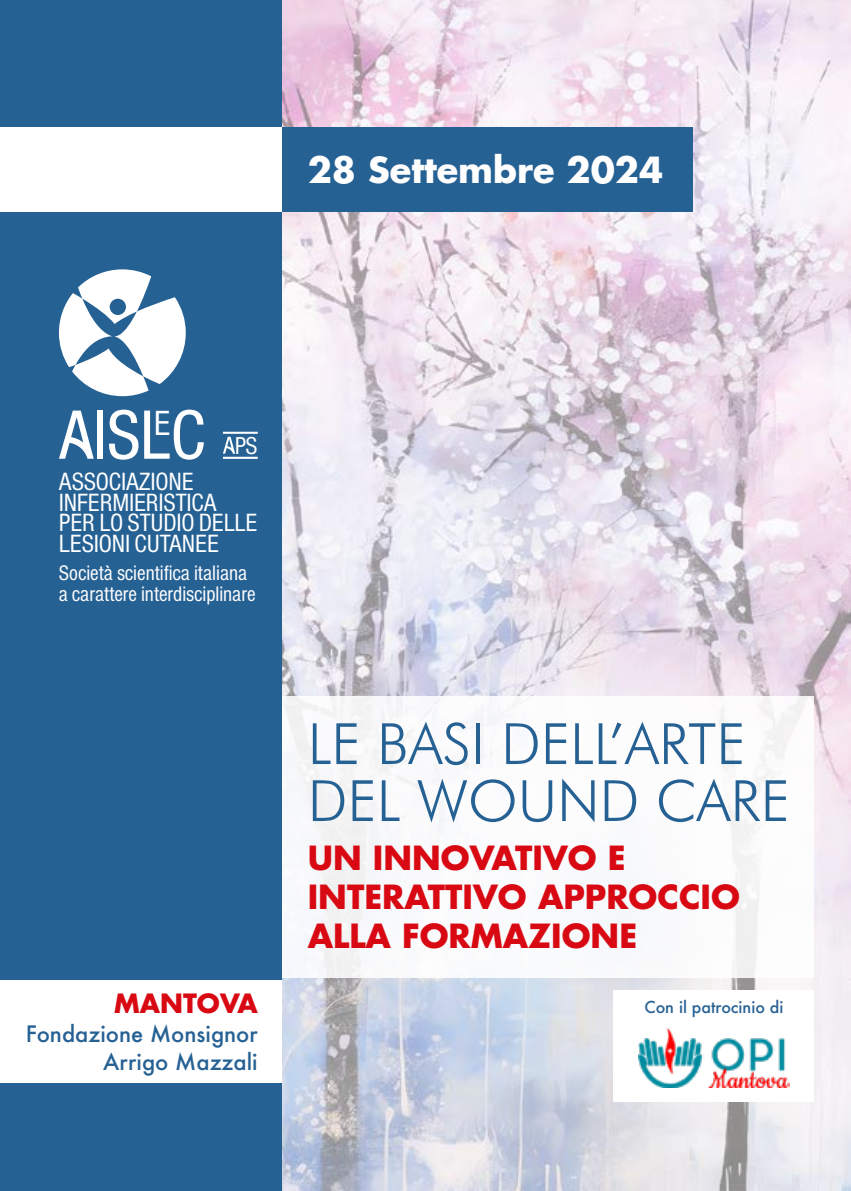
<style>
.page{position:relative;width:851px;height:1191px;background:#fff}
.page>*{position:absolute;margin:0;border:0;box-sizing:border-box;transform-origin:0 0}
.t1{font:300 57px/57px "Futura BT";color:#266194}
.t2{font:condensed 36.2px "Nimbus Sans T";color:#fff}
.t3{font:700 35.2px "Futura";color:#fff}
.t4{font:700 32.6px/39px "Futura";color:#d80912}
.t5{font:700 26px "Futura";color:#d80912}
.t6{font:condensed 25.8px/20.6px "Nimbus Sans T";letter-spacing:-.01em;color:#fff}
.t7{font:condensed 25.4px "Nimbus Sans T";color:#fff}
.t8{font:500 22px/28px "Futura";color:#266194;text-align:right}
.t9{font:condensed 21.8px/20.6px "Nimbus Sans T";color:#fff}
.t10{font:500 16px "Futura";color:#266194}
</style>
<div class="page">
<img style="left:281px;top:0;width:569px;height:1191px">
<div style="left:0;top:128px;width:692px;height:84px;background:#266194"></div>
<div style="left:263px;top:696px;width:551px;height:282px;background:#fff"></div>
<div style="left:0;top:0;width:281px;height:1191px;background:#266194"></div>
<div style="left:0;top:980px;width:281px;height:103px;background:#fff"></div>
<div style="left:0;top:128px;width:281px;height:84px;background:#fff"></div>
<div style="left:97px;top:410px;width:6px;height:49px;background:#fff"></div>
<svg style="left:109px;top:409px;width:29px;height:51px"></svg>
<svg style="left:144px;top:409px;width:60px;height:51px"></svg>
<svg style="left:59px;top:410px;width:35px;height:49px"></svg>
<svg style="left:223px;top:437px;width:12px;height:17px"></svg>
<hr style="left:223px;top:457px;width:35px;height:2px;background:#fff">
<hr style="left:223px;top:432px;width:35px;height:2px;background:#fff">
<svg style="left:59px;top:269px;width:127px;height:127px"></svg>
<div style="left:613px;top:990px;width:201px;height:111px;background:#fff"></div>
<img style="left:638px;top:1028px;width:150px;height:59px">
<h3 class="t3" style="left:308px;top:146px;width:357px">28 Settembre 2024</h3>
<h2 class="t2" style="left:154px;top:402px;width:18px">E</h2>
<p class="t6" style="left:59px;top:470px;width:200px">ASSOCIAZIONE<br>INFERMIERISTICA<br>PER LO STUDIO DELLE<br>LESIONI CUTANEE</p>
<p class="t9" style="left:59px;top:562px;width:198px">Società scientifica italiana a carattere interdisciplinare</p>
<p class="t7" style="left:235px;top:430px;width:24px">PS</p>
<p class="t5" style="left:114px;top:986px;width:145px">MANTOVA</p>
<p class="t8" style="left:26px;top:1019px;width:233px">Fondazione Monsignor<br>Arrigo Mazzali</p>
<h1 class="t1" style="left:308px;top:715px;width:483px">LE BASI DELL’ARTE<br>DEL WOUND CARE</h1>
<p class="t4" style="left:308px;top:837px;width:433px">UN INNOVATIVO E<br>INTERATTIVO APPROCCIO<br>ALLA FORMAZIONE</p>
<p class="t10" style="left:644px;top:996px;width:140px">Con il patrocinio di</p>
</div>
